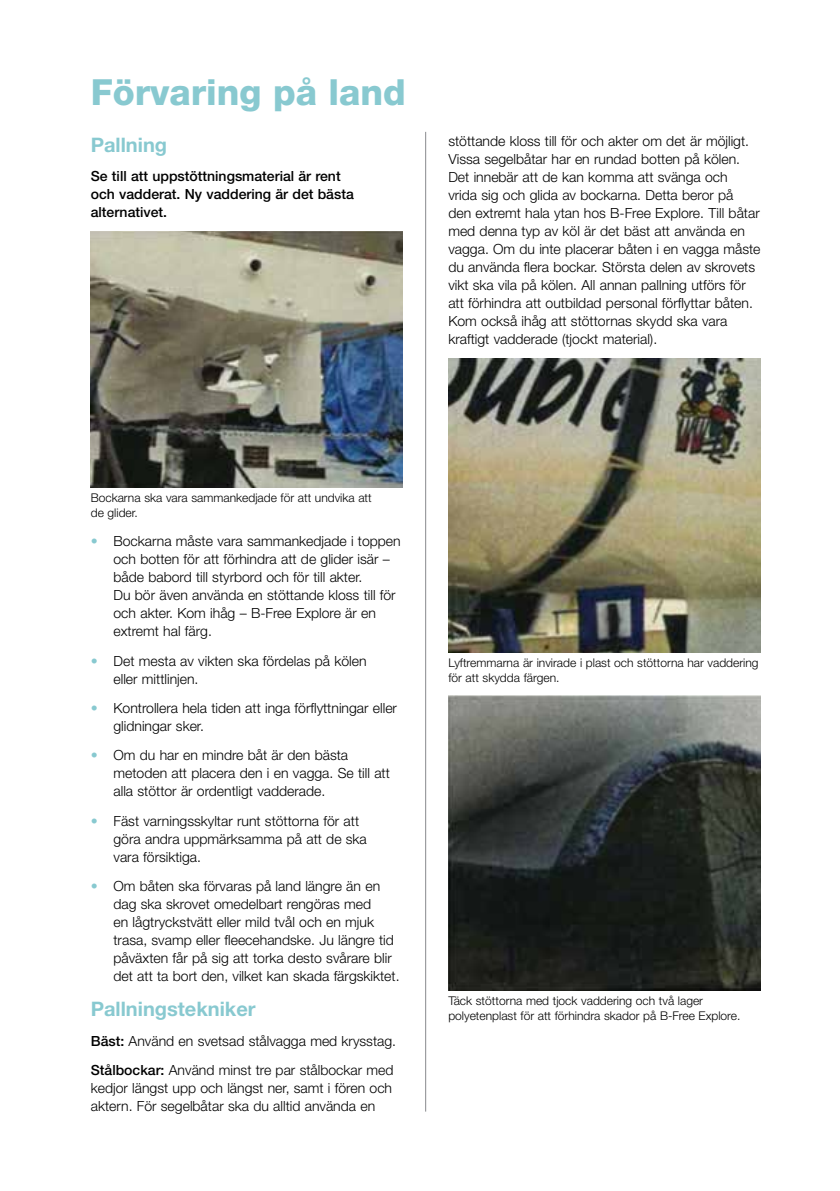
<style>
.page{position:relative;width:840px;height:1191px;background:#fff}
.page>*{position:absolute;margin:0;border:0;box-sizing:border-box;transform-origin:0 0}
.t1{font:800 36px "Helvetica Neue LT Pro";color:#88c9d0}
.t2{font:700 20px "Helvetica Neue LT Pro";color:#88c9d0}
.t3{font:300 14px/18px "Helvetica Neue LT Pro";color:#000}
.t4{font:500 14px/18px "Helvetica Neue LT Pro";color:#000}
.t5{font:300 12px/14.4px "Helvetica Neue LT Pro";color:#000}
.s1{color:#88c9d0}
.s2{font-weight:500}
</style>
<div class="page">
<img style="left:91px;top:231px;width:312px;height:257px">
<img style="left:448px;top:358px;width:312px;height:295px">
<img style="left:448px;top:696px;width:312px;height:294px">
<hr style="left:425px;top:132px;width:1px;height:979px;background:#898a8d">
<h1 class="t1" style="left:91px;top:71px;width:316px">Förvaring på land</h1>
<h2 class="t2" style="left:91px;top:132px;width:78px">Pallning</h2>
<p class="t4" style="left:91px;top:167px;width:264px">Se till att uppstöttningsmaterial är rent och vadderat. Ny vaddering är det bästa alternativet.</p>
<p class="t3" style="left:448px;top:131px;width:313px">stöttande kloss till för och akter om det är möjligt.<br>Vissa segelbåtar har en rundad botten på kölen.<br>Det innebär att de kan komma att svänga och<br>vrida sig och glida av bockarna. Detta beror på<br>den extremt hala ytan hos B-Free Explore. Till båtar med denna typ av köl är det bäst att använda en vagga. Om du inte placerar båten i en vagga måste du använda flera bockar. Största delen av skrovets vikt ska vila på kölen. All annan pallning utförs för att förhindra att outbildad personal förflyttar båten.<br>Kom också ihåg att stöttornas skydd ska vara kraftigt vadderade (tjockt material).</p>
<p class="t5" style="left:91px;top:490px;width:282px">Bockarna ska vara sammankedjade för att undvika att de glider.</p>
<p class="t3" style="left:113px;top:532px;width:288px;text-indent:-23px"><span class="s1">•</span> Bockarna måste vara sammankedjade i toppen och botten för att förhindra att de glider isär – både babord till styrbord och för till akter.<br>Du bör även använda en stöttande kloss till för och akter. Kom ihåg – B-Free Explore är en extremt hal färg.</p>
<p class="t3" style="left:113px;top:651px;width:254px;text-indent:-23px"><span class="s1">•</span> Det mesta av vikten ska fördelas på kölen eller mittlinjen.</p>
<p class="t3" style="left:113px;top:698px;width:285px;text-indent:-23px"><span class="s1">•</span> Kontrollera hela tiden att inga förflyttningar eller glidningar sker.</p>
<p class="t3" style="left:113px;top:746px;width:278px;text-indent:-23px"><span class="s1">•</span> Om du har en mindre båt är den bästa metoden att placera den i en vagga. Se till att alla stöttor är ordentligt vadderade.</p>
<p class="t3" style="left:113px;top:811px;width:255px;text-indent:-23px"><span class="s1">•</span> Fäst varningsskyltar runt stöttorna för att göra andra uppmärksamma på att de ska vara försiktiga.</p>
<p class="t3" style="left:113px;top:876px;width:287px;text-indent:-23px"><span class="s1">•</span> Om båten ska förvaras på land längre än en dag ska skrovet omedelbart rengöras med<br>en lågtryckstvätt eller mild tvål och en mjuk trasa, svamp eller fleecehandske. Ju längre tid påväxten får på sig att torka desto svårare blir det att ta bort den, vilket kan skada färgskiktet.</p>
<h2 class="t2" style="left:91px;top:996px;width:166px">Pallningstekniker</h2>
<p class="t3" style="left:91px;top:1025px;width:306px;line-height:29.4px"><span class="s2">Bäst:</span> Använd en svetsad stålvagga med krysstag.<br><span class="s2">Stålbockar:</span> Använd minst tre par stålbockar med</p>
<p class="t3" style="left:91px;top:1078px;width:302px">kedjor längst upp och längst ner, samt i fören och aktern. För segelbåtar ska du alltid använda en</p>
<p class="t5" style="left:448px;top:655px;width:311px">Lyftremmarna är invirade i plast och stöttorna har vaddering för att skydda färgen.</p>
<p class="t5" style="left:448px;top:993px;width:293px">Täck stöttorna med tjock vaddering och två lager polyetenplast för att förhindra skador på B-Free Explore.</p>
</div>
